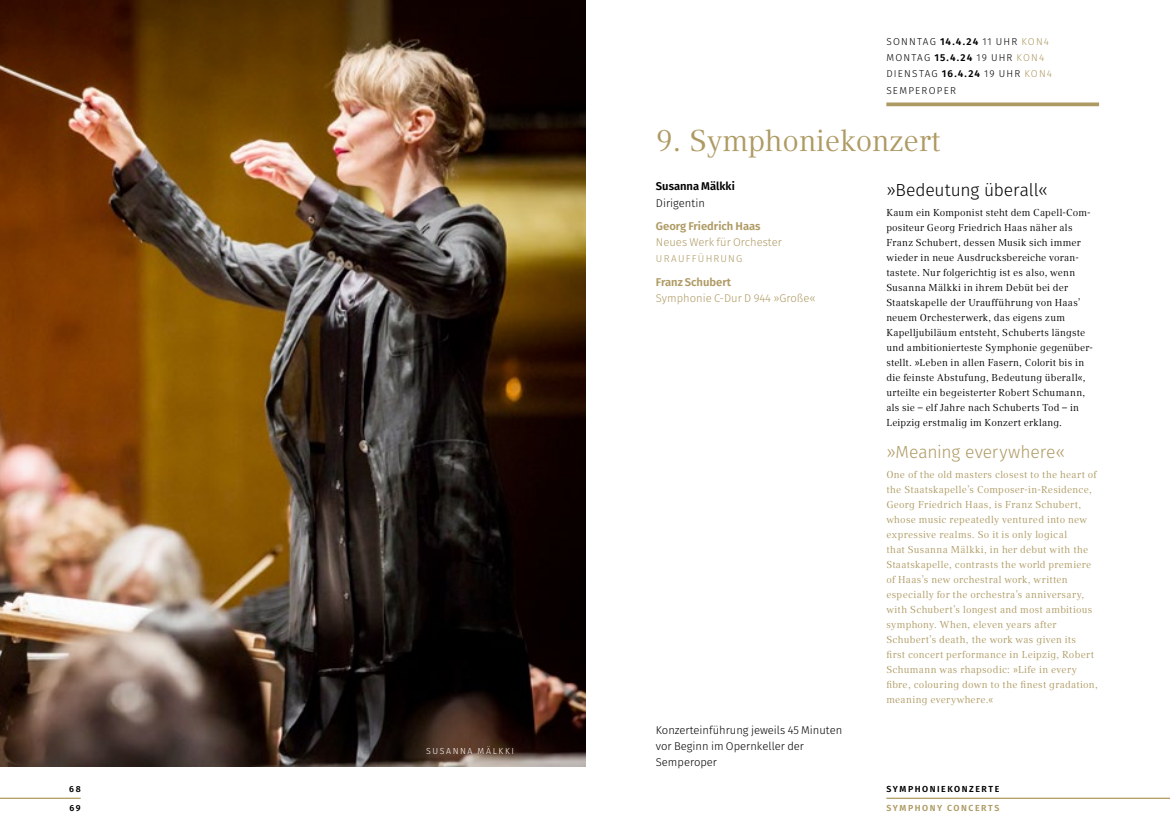
<style>
.page{position:relative;width:1170px;height:837px;background:#fff}
.page>*{position:absolute;margin:0;border:0;box-sizing:border-box;transform-origin:0 0}
.kap_konz_konzert{font:30px "Compatil Text LT Pro";color:#ae9a63}
.kap_konz_text_head_E{font:300 17.5px "Fira Sans";letter-spacing:-.01em;color:#ae9a63}
.kap_konz_text_head_D{font:300 17.5px "Fira Sans";letter-spacing:-.01em;color:#000}
.kap_konz_funktion{font:300 11.25px/16.2px "Fira Sans";color:#000}
.kap_konz_stück{font:300 11.25px "Fira Sans";color:#ae9a63}
.kap_konz_komponist{font:600 11.25px "Fira Sans";color:#ae9a63}
.kap_konz_name{font:600 11.25px "Fira Sans";color:#000}
.kap_konzert_text_en{font:10px/15px "Compatil Text LT Pro";letter-spacing:.025em;color:#ae9a63}
.kap_konzert_text_ohn{font:10px/15px "Compatil Text LT Pro";letter-spacing:.015em;color:#000}
.datum_ort{font:300 10px "Fira Sans";letter-spacing:.115em;color:#000}
.datum_ort-2{font:300 10px "Fira Sans";letter-spacing:.12em;color:#ae9a63}
.ort_mit_linie{font:300 10px "Fira Sans";letter-spacing:.12em;color:#000}
.t1{font:600 8.75px/18.8px "Fira Sans";letter-spacing:.175em;color:#000}
.t2{font:600 8.75px "Fira Sans";letter-spacing:.18em;color:#ae9a63}
.name_bildunterschrif{font:300 8.75px "Fira Sans";letter-spacing:.185em;color:#fff}
.s1{font-weight:600}
.s2{color:#ae9a63}
</style>
<div class="page">
<img style="left:0;top:0;width:585px;height:765px">
<hr style="left:0;top:797px;width:81px;height:1px;background:#ae9a63">
<hr style="left:886px;top:797px;width:283px;height:1px;background:#ae9a63">
<svg style="left:886px;top:102px;width:212px;height:4px"></svg>
<p class="datum_ort" style="left:886px;top:34px;width:164px">SONNTAG <span class="s1">14.4.24</span> 11 UHR <span class="s2">KON4</span></p>
<p class="datum_ort" style="left:886px;top:50px;width:159px">MONTAG <span class="s1">15.4.24</span> 19 UHR <span class="s2">KON4</span></p>
<p class="datum_ort" style="left:886px;top:67px;width:167px">DIENSTAG <span class="s1">16.4.24</span> 19 UHR <span class="s2">KON4</span></p>
<p class="ort_mit_linie" style="left:886px;top:83px;width:71px">SEMPEROPER</p>
<p class="kap_konz_konzert" style="left:656px;top:123px;width:286px">9. Symphoniekonzert</p>
<p class="name_bildunterschrif" style="left:426px;top:744px;width:89px">SUSANNA MÄLKKI</p>
<p class="kap_konz_name" style="left:656px;top:177px;width:80px">Susanna Mälkki</p>
<p class="kap_konz_funktion" style="left:656px;top:194px;width:50px">Dirigentin</p>
<p class="kap_konz_komponist" style="left:656px;top:217px;width:106px">Georg Friedrich Haas</p>
<p class="kap_konz_stück" style="left:656px;top:234px;width:127px">Neues Werk für Orchester</p>
<p class="datum_ort-2" style="left:656px;top:252px;width:88px">URAUFFÜHRUNG</p>
<p class="kap_konz_komponist" style="left:656px;top:272px;width:77px">Franz Schubert</p>
<p class="kap_konz_stück" style="left:656px;top:290px;width:161px">Symphonie C-Dur D 944 »Große«</p>
<p class="kap_konz_funktion" style="left:656px;top:721px;width:188px">Konzerteinführung jeweils 45 Minuten vor Beginn im Opernkeller der<br>Semperoper</p>
<p class="kap_konz_text_head_D" style="left:886px;top:177px;width:163px">»Bedeutung überall«</p>
<p class="kap_konzert_text_ohn" style="left:886px;top:205px;width:208px">Kaum ein Komponist steht dem Capell-Com&shy;positeur Georg Friedrich Haas näher als Franz Schubert, dessen Musik sich immer wieder in neue Ausdrucksbereiche voran&shy;tastete. Nur folgerichtig ist es also, wenn Susanna Mälkki in ihrem Debüt bei der Staatskapelle der Uraufführung von Haas’ neuem Orchesterwerk, das eigens zum Kapelljubiläum entsteht, Schuberts längste und ambitionierteste Symphonie gegenüber&shy;stellt. »Leben in allen Fasern, Colorit bis in die feinste Abstufung, Bedeutung überall«, urteilte ein begeisterter Robert Schumann, als sie – elf Jahre nach Schuberts Tod – in Leipzig erstmalig im Konzert erklang.</p>
<p class="kap_konz_text_head_E" style="left:886px;top:439px;width:180px">»Meaning everywhere«</p>
<p class="kap_konzert_text_en" style="left:886px;top:467px;width:213px">One of the old masters closest to the heart of the Staatskapelle’s Composer-in-Residence, Georg Friedrich Haas, is Franz Schubert, whose music repeatedly ventured into new expressive realms. So it is only logical<br>that Susanna Mälkki, in her debut with the Staatskapelle, contrasts the world premiere of Haas’s new orchestral work, written especially for the orchestra’s anniversary, with Schubert’s longest and most ambitious symphony. When, eleven years after Schubert’s death, the work was given its<br>first concert performance in Leipzig, Robert Schumann was rhapsodic: »Life in every fibre, colouring down to the finest gradation, meaning everywhere.«</p>
<p class="t1" style="left:69px;top:778px;width:13px">68<br>69</p>
<p class="t1" style="left:886px;top:778px;width:114px">SYMPHONIEKONZERTE</p>
<p class="t2" style="left:886px;top:800px;width:115px">SYMPHONY CONCERTS</p>
</div>
